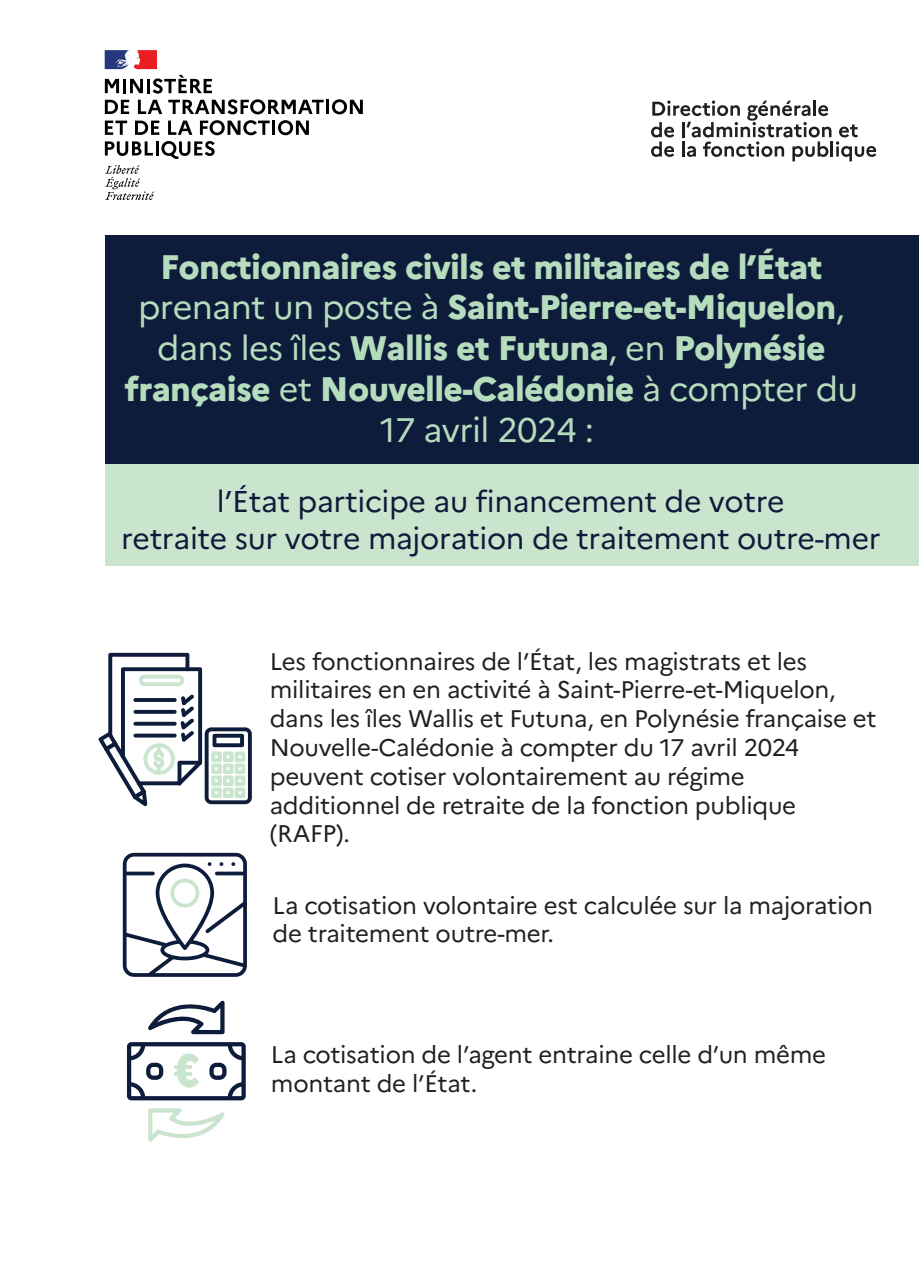
<style>
.page{position:relative;width:919px;height:1270px;background:#fff}
.page>*{position:absolute;margin:0;border:0;box-sizing:border-box;transform-origin:0 0}
.t1{font:800 34px/40.8px "Marianne";letter-spacing:-.02em;color:#b4dcbd;text-align:center}
.t2{font:30px/36px "Marianne";letter-spacing:-.01em;color:#0d1c3a;text-align:center}
.t3{font:24px/28.8px "Marianne";letter-spacing:-.01em;color:#231f20}
.s1{font-weight:400}
</style>
<div class="page">
<svg style="left:105px;top:165px;width:49px;height:35px"></svg>
<svg style="left:105px;top:50px;width:52px;height:19px"></svg>
<svg style="left:105px;top:75px;width:218px;height:39px"></svg>
<hr style="left:326px;top:100px;width:3px;height:14px;background:#000001">
<svg style="left:332px;top:99px;width:31px;height:15px"></svg>
<svg style="left:105px;top:121px;width:22px;height:14px"></svg>
<svg style="left:135px;top:121px;width:24px;height:14px"></svg>
<svg style="left:168px;top:121px;width:24px;height:14px"></svg>
<svg style="left:200px;top:120px;width:70px;height:15px"></svg>
<hr style="left:272px;top:121px;width:3px;height:14px;background:#000001">
<svg style="left:278px;top:120px;width:31px;height:15px"></svg>
<svg style="left:105px;top:141px;width:110px;height:18px"></svg>
<div style="left:105px;top:463px;width:813px;height:103px;background:#cae5ce"></div>
<div style="left:105px;top:235px;width:813px;height:229px;background:#0d1c3a"></div>
<svg style="left:98px;top:653px;width:154px;height:153px"></svg>
<svg style="left:123px;top:853px;width:124px;height:124px"></svg>
<svg style="left:148px;top:1000px;width:76px;height:34px"></svg>
<svg style="left:148px;top:1108px;width:77px;height:34px"></svg>
<svg style="left:127px;top:1042px;width:119px;height:58px"></svg>
<svg style="left:651px;top:101px;width:225px;height:60px"></svg>
<h1 class="t1" style="left:125px;top:243px;width:734px">Fonctionnaires civils et militaires de l’État <span class="s1">prenant un poste à</span> Saint-Pierre-et-Miquelon<span class="s1">, dans les îles</span> Wallis et Futuna<span class="s1">, en</span> Polynésie française <span class="s1">et</span> Nouvelle-Calédonie <span class="s1">à compter du 17 avril 2024 :</span></h1>
<p class="t2" style="left:121px;top:481px;width:761px">l’État participe au financement de votre<br>retraite sur votre majoration de traitement outre-mer</p>
<p class="t3" style="left:270px;top:645px;width:608px">Les fonctionnaires de l’État, les magistrats et les militaires en en activité à Saint-Pierre-et-Miquelon, dans les îles Wallis et Futuna, en Polynésie française et Nouvelle-Calédonie à compter du 17 avril 2024 peuvent cotiser volontairement au régime additionnel de retraite de la fonction publique (RAFP).</p>
<p class="t3" style="left:272px;top:889px;width:602px">La cotisation volontaire est calculée sur la majoration de traitement outre-mer.</p>
<p class="t3" style="left:271px;top:1038px;width:556px">La cotisation de l’agent entraine celle d’un même montant de l’État.</p>
</div>
